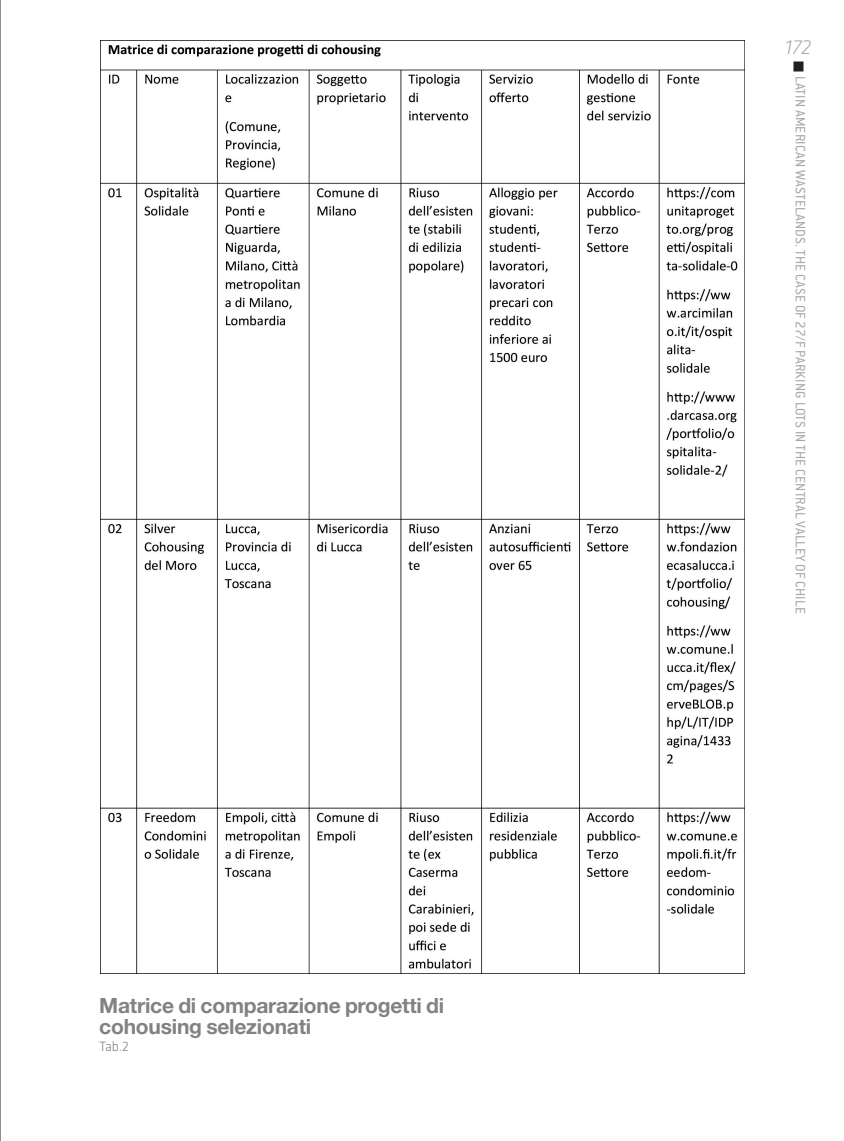
<style>
.page{position:relative;width:844px;height:1141px;background:#fff}
.page>*{position:absolute;margin:0;border:0;box-sizing:border-box;transform-origin:0 0}
.Dida___Citazioni_piccole_corpo{font:700 21px/21px "Helvetica Neue LT Pro";letter-spacing:-.01em;color:#808285}
.t1{font:italic 300 21px "Klavika";color:#a8a9ad}
.t2{font:14.88px "Conduit ITC";letter-spacing:.015em;color:#a8a9ad}
.Dida__Citazioni_piccole_autore{font:300 14px "Klavika";color:#808285}
</style>
<div class="page">
<div style="left:794px;top:62px;width:8px;height:9px;background:#231f20"></div>
<div style="left:793px;top:62px;width:10px;height:10px;border:2px solid #231f20"></div>
<hr style="left:0;top:0;width:1px;height:1141px;background:#231f20">
<img style="left:100px;top:41px;width:644px;height:932px">
<p class="Dida___Citazioni_piccole_corpo" style="left:99px;top:995px;width:346px">Matrice di comparazione progetti di cohousing selezionati</p>
<p class="Dida__Citazioni_piccole_autore" style="left:99px;top:1039px;width:31px">Tab.2</p>
<h1 class="t1" style="left:785px;top:36px;width:28px">172</h1>
<p class="t2" style="left:809px;top:76px;width:539px;rotate:90deg">LATIN AMERICAN WASTELANDS. THE CASE OF 27/F PARKING LOTS IN THE CENTRAL VALLEY OF CHILE</p>
</div>
